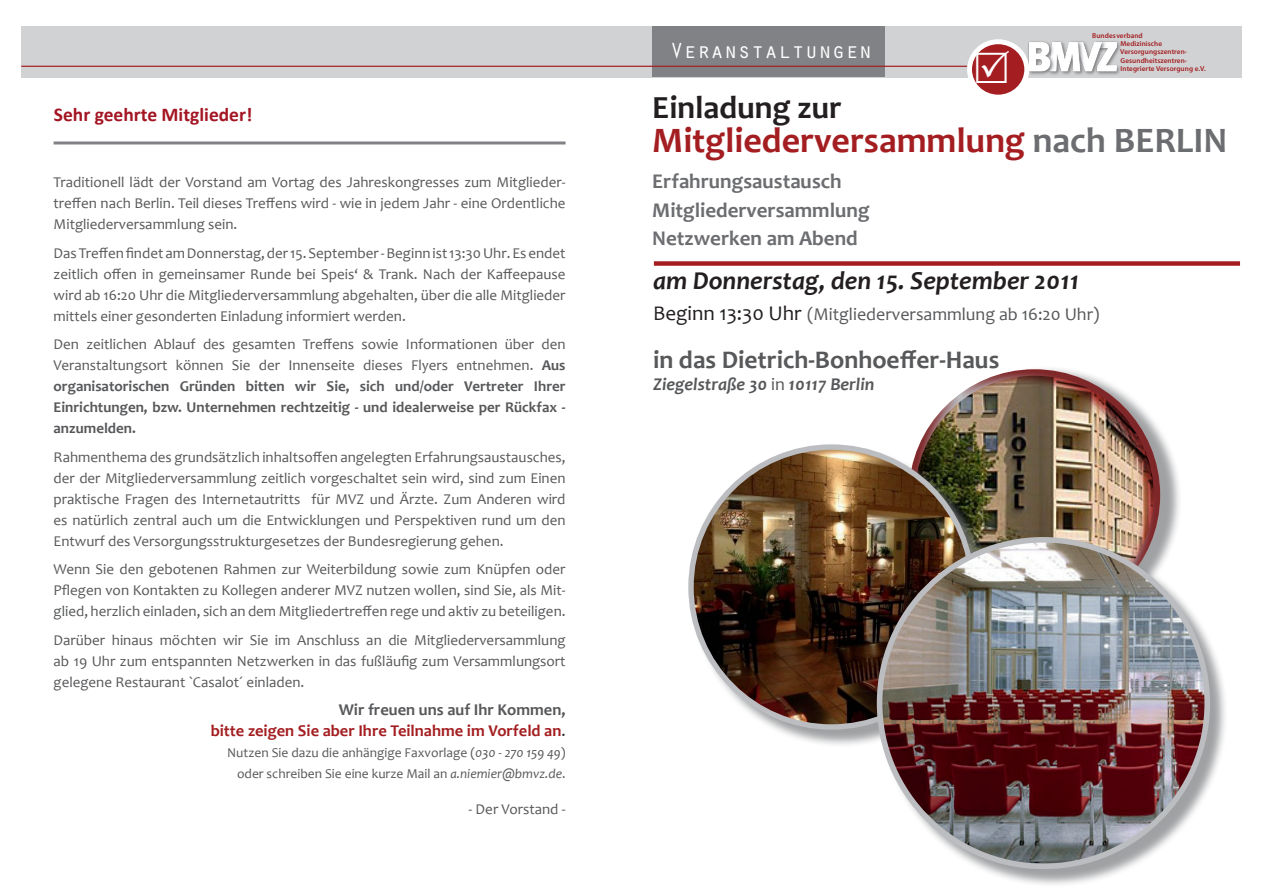
<style>
.page{position:relative;width:1263px;height:893px;background:#fff}
.page>*{position:absolute;margin:0;border:0;box-sizing:border-box;transform-origin:0 0}
.t1{font:700 36px "Candara";color:#a41e21}
.t2{font:700 32.4px "Candara";color:#231f20}
.t3{font:italic 700 25.95px "Candara";color:#231f20}
.t4{font:700 25.5px "Candara";color:#57585a}
.t5{font:22.5px "Orator Std";color:#fff}
.t6{font:700 21px/28.5px "Candara";color:#6c6d70}
.t7{font:700 19.5px "Calibri";color:#a41523}
.t8{font:18px "Candara";color:#57585a}
.t9{font:italic 700 18px "Candara";color:#57585a}
.t10{font:700 16.5px/21px "Candara";color:#a41e21;text-align:right}
.t11{font:15px/21px "Candara";color:#57585a;text-align:justify}
.t12{font:700 15px/21px "Candara";color:#57585a;text-align:justify}
.t13{font:13.5px/21px "Candara";color:#57585a;text-align:right}
.t14{font:600 7.2px/8.2px "Myriad Pro";letter-spacing:.01em;color:#a41e21}
.s1{font-weight:400}
.s2{color:#57585a}
.s3{font-weight:400;color:#231f20}
.s4{font-style:italic}
.s5{color:#6c6d70}
.s6{font-size:21px;color:#231f20}
.s7{font-weight:400;font-style:normal}
</style>
<div class="page">
<div style="left:21px;top:26px;width:1221px;height:51px;background:#d1d2d4"></div>
<div style="left:653px;top:26px;width:232px;height:51px;background:#808285"></div>
<img style="left:1026px;top:41px;width:99px;height:37px">
<hr style="left:21px;top:66px;width:946px;height:1px;background:#a41e21">
<svg style="left:969px;top:42px;width:58px;height:55px"></svg>
<div style="left:967px;top:39px;width:62px;height:61px;border:5px solid #fff;border-radius:50%"></div>
<div style="left:654px;top:261px;width:586px;height:5px;background:#a41e21"></div>
<hr style="left:54px;top:141px;width:512px;height:3px;background:#808285">
<div style="left:914px;top:366px;width:268px;height:267px;background:#808285;opacity:.75"></div>
<div style="left:907px;top:367px;width:254px;height:255px;background:#a41e21;opacity:.9"></div>
<div style="left:690px;top:447px;width:303px;height:301px;background:#808285;opacity:.75"></div>
<img style="left:691px;top:447px;width:281px;height:280px">
<div style="left:879px;top:539px;width:349px;height:349px;background:#808285;opacity:.75"></div>
<img style="left:881px;top:540px;width:326px;height:326px">
<svg style="left:976px;top:50px;width:33px;height:33px"></svg>
<h3 class="t7" style="left:54px;top:102px;width:200px">Sehr geehrte Mitglieder!</h3>
<p class="t11" style="left:54px;top:172px;width:513px">Traditionell lädt der Vorstand am Vortag des Jahreskongresses zum Mitglieder&shy;treffen nach Berlin. Teil dieses Treffens wird - wie in jedem Jahr - eine Ordentliche Mitgliederversammlung sein.</p>
<p class="t11" style="left:54px;top:242px;width:513px">Das Treffen findet am Donnerstag, der 15. September - Beginn ist 13:30 Uhr. Es endet zeitlich offen in gemeinsamer Runde bei Speis‘ &amp; Trank. Nach der Kaffeepause wird ab 16:20 Uhr die Mitgliederversammlung abgehalten, über die alle Mitglieder mittels einer gesonderten Einladung informiert werden.</p>
<p class="t12" style="left:54px;top:334px;width:513px"><span class="s1">Den zeitlichen Ablauf des gesamten Treffens sowie Informationen über den Veranstaltungsort können Sie der Innenseite dieses Flyers entnehmen.</span> Aus organisatorischen Gründen bitten wir Sie, sich und/oder Vertreter Ihrer Einrichtungen, bzw. Unternehmen rechtzeitig - und idealerweise per Rückfax - anzumelden.</p>
<p class="t11" style="left:54px;top:446px;width:513px">Rahmenthema des grundsätzlich inhaltsoffen angelegten Erfahrungsaustausches, der der Mitgliederversammlung zeitlich vorgeschaltet sein wird, sind zum Einen praktische Fragen des Internetautritts für MVZ und Ärzte. Zum Anderen wird es natürlich zentral auch um die Entwicklungen und Perspektiven rund um den Entwurf des Versorgungsstrukturgesetzes der Bundesregierung gehen.</p>
<p class="t11" style="left:54px;top:559px;width:513px">Wenn Sie den gebotenen Rahmen zur Weiterbildung sowie zum Knüpfen oder Pflegen von Kontakten zu Kollegen anderer MVZ nutzen wollen, sind Sie, als Mit&shy;glied, herzlich einladen, sich an dem Mitgliedertreffen rege und aktiv zu beteiligen.</p>
<p class="t11" style="left:54px;top:629px;width:513px">Darüber hinaus möchten wir Sie im Anschluss an die Mitgliederversammlung ab 19 Uhr zum entspannten Netzwerken in das fußläufig zum Versammlungsort gelegene Restaurant `Casalot´ einladen.</p>
<p class="t10" style="left:211px;top:699px;width:356px"><span class="s2">Wir freuen uns auf Ihr Kommen,<br></span>bitte zeigen Sie aber Ihre Teilnahme im Vorfeld an<span class="s3">.</span></p>
<p class="t13" style="left:227px;top:742px;width:340px">Nutzen Sie dazu die anhängige Faxvorlage (<span class="s4">030 - 270 159 49</span>) oder schreiben Sie eine kurze Mail an <span class="s4">a.niemier@bmvz.de</span>.</p>
<p class="t11" style="left:469px;top:799px;width:98px">- Der Vorstand -</p>
<p class="t14" style="left:1120px;top:31px;width:87px;text-indent:-28px">Bundesverband<br>Medizinische<br>Versorgungszentren-<br>Gesundheitszentren-<br>Integrierte Versorgung e.V.</p>
<h3 class="t5" style="left:670px;top:35px;width:204px">Veranstaltungen</h3>
<h2 class="t2" style="left:652px;top:87px;width:191px">Einladung zur</h2>
<h1 class="t1" style="left:652px;top:119px;width:577px">Mitgliederversammlung <span class="s5">nach BERLIN</span></h1>
<h3 class="t6" style="left:652px;top:167px;width:219px">Erfahrungsaustausch<br>Mitgliederversammlung<br>Netzwerken am Abend</h3>
<h3 class="t3" style="left:653px;top:265px;width:428px">am Donnerstag, den 15. September 2011</h3>
<p class="t8" style="left:653px;top:304px;width:448px"><span class="s6">Beginn 13:30 Uhr</span> (Mitgliederversammlung ab 16:20 Uhr)</p>
<h3 class="t4" style="left:653px;top:345px;width:348px">in das Dietrich-Bonhoeffer-Haus</h3>
<p class="t9" style="left:653px;top:373px;width:223px">Ziegelstraße 30 <span class="s7">in</span> 10117 Berlin</p>
</div>
